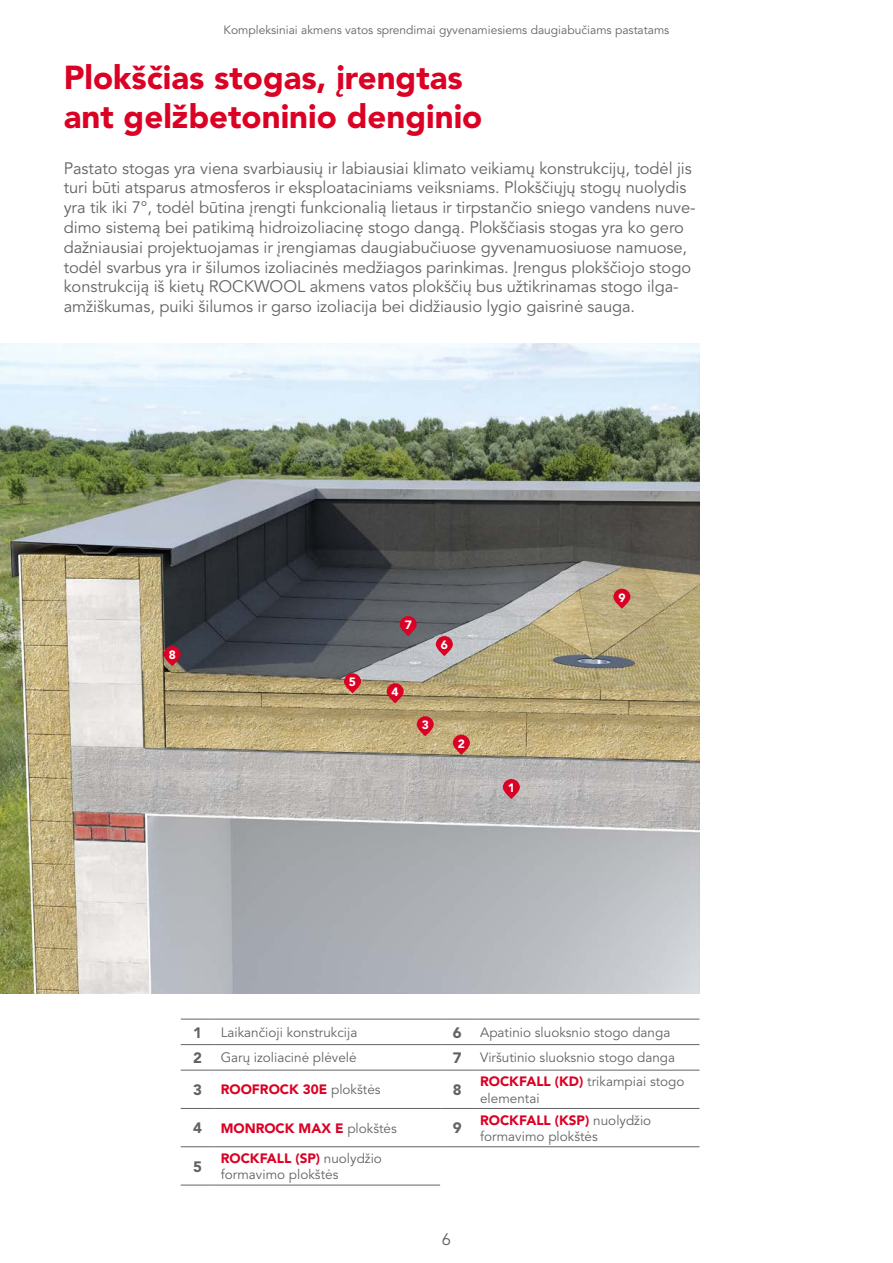
<style>
.page{position:relative;width:893px;height:1263px;background:#fff}
.page>*{position:absolute;margin:0;border:0;box-sizing:border-box;transform-origin:0 0}
.Tytuł_aplikacji{font:900 33px/39.6px "Avenir LT Pro";color:#db0124}
.Lid{font:16.5px/19.8px "Avenir LT Pro";letter-spacing:-.005em;color:#636362}
.WIZUALIZACJA_Numerac{font:900 15px "Avenir LT Pro";color:#636362}
.WIZUALIZACJA_Opis{font:13.5px/16.2px "Avenir LT Pro";color:#636362}
.WIZUALIZACJA_Opis-2{font:900 13.5px "Avenir LT Pro";color:#db0124}
.t1{font:12px "Avenir LT Pro";color:#636362}
.Numerki{font:900 12px "Avenir LT Pro";color:#fff}
.s1{font-weight:400;color:#636362}
.s2{font-weight:900;color:#db0124}
</style>
<div class="page">
<img style="left:0;top:343px;width:699px;height:650px">
<svg style="left:503px;top:779px;width:17px;height:20px"></svg>
<svg style="left:453px;top:735px;width:17px;height:20px"></svg>
<svg style="left:417px;top:716px;width:17px;height:20px"></svg>
<svg style="left:387px;top:683px;width:17px;height:20px"></svg>
<svg style="left:344px;top:673px;width:17px;height:20px"></svg>
<svg style="left:436px;top:636px;width:17px;height:20px"></svg>
<svg style="left:400px;top:616px;width:17px;height:20px"></svg>
<svg style="left:164px;top:646px;width:17px;height:20px"></svg>
<svg style="left:613px;top:589px;width:17px;height:20px"></svg>
<hr style="left:181px;top:1019px;width:34px;height:1px;background:#636362">
<hr style="left:215px;top:1019px;width:225px;height:1px;background:#636362">
<hr style="left:474px;top:1019px;width:225px;height:1px;background:#636362">
<hr style="left:181px;top:1044px;width:34px;height:1px;background:#636362">
<hr style="left:215px;top:1044px;width:225px;height:1px;background:#636362">
<hr style="left:474px;top:1044px;width:225px;height:1px;background:#636362">
<hr style="left:181px;top:1070px;width:34px;height:1px;background:#636362">
<hr style="left:215px;top:1070px;width:225px;height:1px;background:#636362">
<hr style="left:474px;top:1070px;width:225px;height:1px;background:#636362">
<hr style="left:181px;top:1108px;width:34px;height:1px;background:#636362">
<hr style="left:215px;top:1108px;width:225px;height:1px;background:#636362">
<hr style="left:474px;top:1108px;width:225px;height:1px;background:#636362">
<hr style="left:181px;top:1146px;width:34px;height:1px;background:#636362">
<hr style="left:215px;top:1146px;width:225px;height:1px;background:#636362">
<hr style="left:474px;top:1146px;width:225px;height:1px;background:#636362">
<hr style="left:181px;top:1185px;width:34px;height:1px;background:#636362">
<hr style="left:215px;top:1185px;width:225px;height:1px;background:#636362">
<hr style="left:440px;top:1044px;width:34px;height:1px;background:#636362">
<hr style="left:440px;top:1070px;width:34px;height:1px;background:#636362">
<hr style="left:440px;top:1108px;width:34px;height:1px;background:#636362">
<hr style="left:440px;top:1146px;width:34px;height:1px;background:#636362">
<hr style="left:440px;top:1019px;width:34px;height:1px;background:#636362">
<p class="t1" style="left:224px;top:23px;width:447px">Kompleksiniai akmens vatos sprendimai gyvenamiesiems daugiabučiams pastatams</p>
<p class="Tytuł_aplikacji" style="left:64px;top:57px;width:420px">Plokščias stogas, įrengtas ant gelžbetoninio denginio</p>
<p class="Lid" style="left:64px;top:158px;width:633px">Pastato stogas yra viena svarbiausių ir labiausiai klimato veikiamų konstrukcijų, todėl jis turi būti atsparus atmosferos ir eksploataciniams veiksniams. Plokščiųjų stogų nuolydis yra tik iki 7°, todėl būtina įrengti funkcionalią lietaus ir tirpstančio sniego vandens nuve&shy;dimo sistemą bei patikimą hidroizoliacinę stogo dangą. Plokščiasis stogas yra ko gero dažniausiai projektuojamas ir įrengiamas daugiabučiuose gyvenamuosiuose namuose, todėl svarbus yra ir šilumos izoliacinės medžiagos parinkimas. Įrengus plokščiojo stogo konstrukciją iš kietų ROCKWOOL akmens vatos plokščių bus užtikrinamas stogo ilga&shy;amžiškumas, puiki šilumos ir garso izoliacija bei didžiausio lygio gaisrinė sauga.</p>
<p class="Numerki" style="left:169px;top:648px;width:9px">8</p>
<p class="Numerki" style="left:349px;top:675px;width:9px">5</p>
<p class="Numerki" style="left:405px;top:618px;width:9px">7</p>
<p class="Numerki" style="left:441px;top:638px;width:9px">6</p>
<p class="Numerki" style="left:392px;top:685px;width:9px">4</p>
<p class="Numerki" style="left:422px;top:718px;width:9px">3</p>
<p class="Numerki" style="left:458px;top:736px;width:9px">2</p>
<p class="Numerki" style="left:508px;top:781px;width:9px">1</p>
<p class="Numerki" style="left:618px;top:590px;width:9px">9</p>
<p class="WIZUALIZACJA_Numerac" style="left:193px;top:1023px;width:10px">1</p>
<p class="WIZUALIZACJA_Opis" style="left:221px;top:1024px;width:138px">Laikančioji konstrukcija</p>
<p class="WIZUALIZACJA_Numerac" style="left:453px;top:1023px;width:10px">6</p>
<p class="WIZUALIZACJA_Opis" style="left:480px;top:1024px;width:192px">Apatinio sluoksnio stogo danga</p>
<p class="WIZUALIZACJA_Numerac" style="left:193px;top:1049px;width:10px">2</p>
<p class="WIZUALIZACJA_Opis" style="left:221px;top:1050px;width:138px">Garų izoliacinė plėvelė</p>
<p class="WIZUALIZACJA_Numerac" style="left:453px;top:1049px;width:10px">7</p>
<p class="WIZUALIZACJA_Opis" style="left:480px;top:1050px;width:197px">Viršutinio sluoksnio stogo danga</p>
<p class="WIZUALIZACJA_Numerac" style="left:193px;top:1081px;width:10px">3</p>
<p class="WIZUALIZACJA_Opis-2" style="left:221px;top:1081px;width:161px">ROOFROCK 30E <span class="s1">plokštės</span></p>
<p class="WIZUALIZACJA_Numerac" style="left:453px;top:1081px;width:10px">8</p>
<p class="WIZUALIZACJA_Opis" style="left:480px;top:1074px;width:206px"><span class="s2">ROCKFALL (KD)</span> trikampiai stogo elementai</p>
<p class="WIZUALIZACJA_Numerac" style="left:193px;top:1119px;width:10px">4</p>
<p class="WIZUALIZACJA_Opis-2" style="left:221px;top:1120px;width:178px">MONROCK MAX E <span class="s1">plokštės</span></p>
<p class="WIZUALIZACJA_Numerac" style="left:453px;top:1119px;width:10px">9</p>
<p class="WIZUALIZACJA_Opis" style="left:480px;top:1112px;width:173px"><span class="s2">ROCKFALL (KSP)</span> nuolydžio formavimo plokštės</p>
<p class="WIZUALIZACJA_Numerac" style="left:193px;top:1157px;width:10px">5</p>
<p class="WIZUALIZACJA_Opis" style="left:221px;top:1150px;width:163px"><span class="s2">ROCKFALL (SP)</span> nuolydžio formavimo plokštės</p>
<p class="Lid" style="left:442px;top:1230px;width:11px">6</p>
</div>
